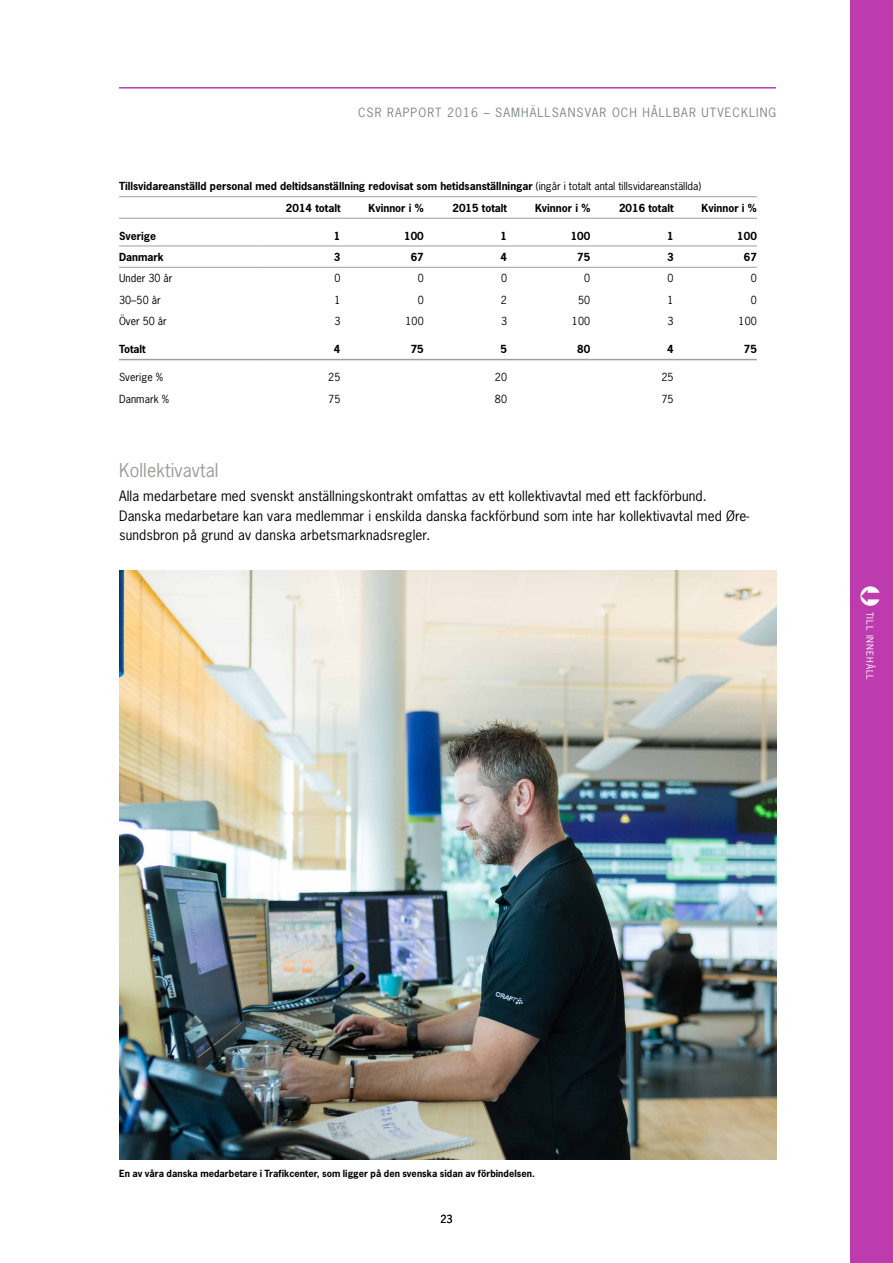
<style>
.page{position:relative;width:893px;height:1263px;background:#fff}
.page>*{position:absolute;margin:0;border:0;box-sizing:border-box;transform-origin:0 0}
.t1{font:18px "News Gothic";letter-spacing:.01em;color:#9d9d9c}
.t2{font:13.5px/19.5px "News Gothic";letter-spacing:.01em;color:#000}
.t3{font:12px "News Gothic";letter-spacing:.09em;color:#7c878e}
.t4{font:700 10.5px/21.3px "News Gothic";color:#000}
.t5{font:10.5px "News Gothic";letter-spacing:.01em;color:#000}
.t6{font:700 9.3px "News Gothic";letter-spacing:.005em;color:#000}
.t7{font:9px "News Gothic";letter-spacing:.11em;color:#fff}
.s1{font-weight:400}
</style>
<div class="page">
<img style="left:119px;top:571px;width:657px;height:588px">
<hr style="left:119px;top:87px;width:657px;height:2px;background:#be3baf">
<div style="left:850px;top:0;width:43px;height:1263px;background:#be3baf"></div>
<hr style="left:119px;top:196px;width:138px;height:1px;background:#9d9d9c">
<hr style="left:257px;top:196px;width:84px;height:1px;background:#9d9d9c">
<hr style="left:341px;top:196px;width:83px;height:1px;background:#9d9d9c">
<hr style="left:424px;top:196px;width:83px;height:1px;background:#9d9d9c">
<hr style="left:507px;top:196px;width:83px;height:1px;background:#9d9d9c">
<hr style="left:590px;top:196px;width:84px;height:1px;background:#9d9d9c">
<hr style="left:674px;top:196px;width:83px;height:1px;background:#9d9d9c">
<hr style="left:119px;top:218px;width:138px;height:1px;background:#9d9d9c">
<hr style="left:257px;top:218px;width:84px;height:1px;background:#9d9d9c">
<hr style="left:341px;top:218px;width:83px;height:1px;background:#9d9d9c">
<hr style="left:424px;top:218px;width:83px;height:1px;background:#9d9d9c">
<hr style="left:507px;top:218px;width:83px;height:1px;background:#9d9d9c">
<hr style="left:590px;top:218px;width:84px;height:1px;background:#9d9d9c">
<hr style="left:674px;top:218px;width:83px;height:1px;background:#9d9d9c">
<hr style="left:119px;top:246px;width:138px;height:1px;background:#9d9d9c">
<hr style="left:257px;top:246px;width:84px;height:1px;background:#9d9d9c">
<hr style="left:341px;top:246px;width:83px;height:1px;background:#9d9d9c">
<hr style="left:424px;top:246px;width:83px;height:1px;background:#9d9d9c">
<hr style="left:507px;top:246px;width:83px;height:1px;background:#9d9d9c">
<hr style="left:590px;top:246px;width:84px;height:1px;background:#9d9d9c">
<hr style="left:674px;top:246px;width:83px;height:1px;background:#9d9d9c">
<hr style="left:119px;top:267px;width:138px;height:1px;background:#9d9d9c">
<hr style="left:257px;top:267px;width:84px;height:1px;background:#9d9d9c">
<hr style="left:341px;top:267px;width:83px;height:1px;background:#9d9d9c">
<hr style="left:424px;top:267px;width:83px;height:1px;background:#9d9d9c">
<hr style="left:507px;top:267px;width:83px;height:1px;background:#9d9d9c">
<hr style="left:590px;top:267px;width:84px;height:1px;background:#9d9d9c">
<hr style="left:674px;top:267px;width:83px;height:1px;background:#9d9d9c">
<hr style="left:119px;top:359px;width:138px;height:1px;background:#9d9d9c">
<hr style="left:257px;top:359px;width:84px;height:1px;background:#9d9d9c">
<hr style="left:341px;top:359px;width:83px;height:1px;background:#9d9d9c">
<hr style="left:424px;top:359px;width:83px;height:1px;background:#9d9d9c">
<hr style="left:507px;top:359px;width:83px;height:1px;background:#9d9d9c">
<hr style="left:590px;top:359px;width:84px;height:1px;background:#9d9d9c">
<hr style="left:674px;top:359px;width:83px;height:1px;background:#9d9d9c">
<p class="t3" style="left:358px;top:105px;width:420px">CSR RAPPORT 2016 – SAMHÄLLSANSVAR OCH HÅLLBAR UTVECKLING</p>
<p class="t4" style="left:286px;top:175px;width:417px;text-indent:-167px">Tillsvidareanställd personal med deltidsanställning redovisat som hetidsanställningar <span class="s1">(ingår i totalt antal tillsvidareanställda)<br></span>2014 totalt</p>
<p class="t4" style="left:368px;top:197px;width:57px">Kvinnor i %</p>
<p class="t4" style="left:452px;top:197px;width:56px">2015 totalt</p>
<p class="t4" style="left:535px;top:197px;width:57px">Kvinnor i %</p>
<p class="t4" style="left:619px;top:197px;width:56px">2016 totalt</p>
<p class="t4" style="left:701px;top:197px;width:57px">Kvinnor i %</p>
<p class="t4" style="left:119px;top:225px;width:39px">Sverige</p>
<p class="t4" style="left:334px;top:225px;width:8px">1</p>
<p class="t4" style="left:404px;top:225px;width:21px">100</p>
<p class="t4" style="left:500px;top:225px;width:8px">1</p>
<p class="t4" style="left:571px;top:225px;width:21px">100</p>
<p class="t4" style="left:667px;top:225px;width:8px">1</p>
<p class="t4" style="left:737px;top:225px;width:21px">100</p>
<p class="t4" style="left:119px;top:246px;width:46px">Danmark</p>
<p class="t4" style="left:334px;top:246px;width:8px">3</p>
<p class="t4" style="left:411px;top:246px;width:15px">67</p>
<p class="t4" style="left:500px;top:246px;width:8px">4</p>
<p class="t4" style="left:577px;top:246px;width:15px">75</p>
<p class="t4" style="left:667px;top:246px;width:8px">3</p>
<p class="t4" style="left:744px;top:246px;width:15px">67</p>
<p class="t5" style="left:119px;top:272px;width:55px">Under 30 år</p>
<p class="t5" style="left:334px;top:272px;width:8px">0</p>
<p class="t5" style="left:418px;top:272px;width:8px">0</p>
<p class="t5" style="left:501px;top:272px;width:8px">0</p>
<p class="t5" style="left:584px;top:272px;width:8px">0</p>
<p class="t5" style="left:667px;top:272px;width:8px">0</p>
<p class="t5" style="left:751px;top:272px;width:8px">0</p>
<p class="t5" style="left:119px;top:293px;width:43px">30–50 år</p>
<p class="t5" style="left:334px;top:293px;width:8px">1</p>
<p class="t5" style="left:418px;top:293px;width:8px">0</p>
<p class="t5" style="left:501px;top:293px;width:8px">2</p>
<p class="t5" style="left:578px;top:293px;width:14px">50</p>
<p class="t5" style="left:667px;top:293px;width:8px">1</p>
<p class="t5" style="left:751px;top:293px;width:8px">0</p>
<p class="t5" style="left:119px;top:315px;width:49px">Över 50 år</p>
<p class="t5" style="left:334px;top:315px;width:8px">3</p>
<p class="t5" style="left:405px;top:315px;width:20px">100</p>
<p class="t5" style="left:501px;top:315px;width:8px">3</p>
<p class="t5" style="left:572px;top:315px;width:20px">100</p>
<p class="t5" style="left:667px;top:315px;width:8px">3</p>
<p class="t5" style="left:738px;top:315px;width:20px">100</p>
<p class="t4" style="left:119px;top:338px;width:28px">Totalt</p>
<p class="t4" style="left:334px;top:338px;width:8px">4</p>
<p class="t4" style="left:411px;top:338px;width:15px">75</p>
<p class="t4" style="left:500px;top:338px;width:8px">5</p>
<p class="t4" style="left:577px;top:338px;width:15px">80</p>
<p class="t4" style="left:667px;top:338px;width:8px">4</p>
<p class="t4" style="left:744px;top:338px;width:15px">75</p>
<p class="t5" style="left:119px;top:370px;width:46px">Sverige %</p>
<p class="t5" style="left:328px;top:370px;width:14px">25</p>
<p class="t5" style="left:495px;top:370px;width:14px">20</p>
<p class="t5" style="left:661px;top:370px;width:14px">25</p>
<p class="t5" style="left:119px;top:392px;width:52px">Danmark %</p>
<p class="t5" style="left:328px;top:392px;width:14px">75</p>
<p class="t5" style="left:495px;top:392px;width:14px">80</p>
<p class="t5" style="left:661px;top:392px;width:14px">75</p>
<h1 class="t1" style="left:119px;top:459px;width:101px">Kollektivavtal</h1>
<p class="t2" style="left:119px;top:486px;width:632px">Alla medarbetare med svenskt anställningskontrakt omfattas av ett kollektivavtal med ett fackförbund.<br>Danska medarbetare kan vara medlemmar i enskilda danska fackförbund som inte har kollektivavtal med Øre&shy;sundsbron på grund av danska arbetsmarknadsregler.</p>
<p class="t7" style="left:876px;top:612px;width:70px;rotate:90deg">TILL INNEHÅLL</p>
<p class="t6" style="left:119px;top:1167px;width:417px">En av våra danska medarbetare i Trafikcenter, som ligger på den svenska sidan av förbindelsen.</p>
<p class="t5" style="left:440px;top:1212px;width:14px">23</p>
</div>
